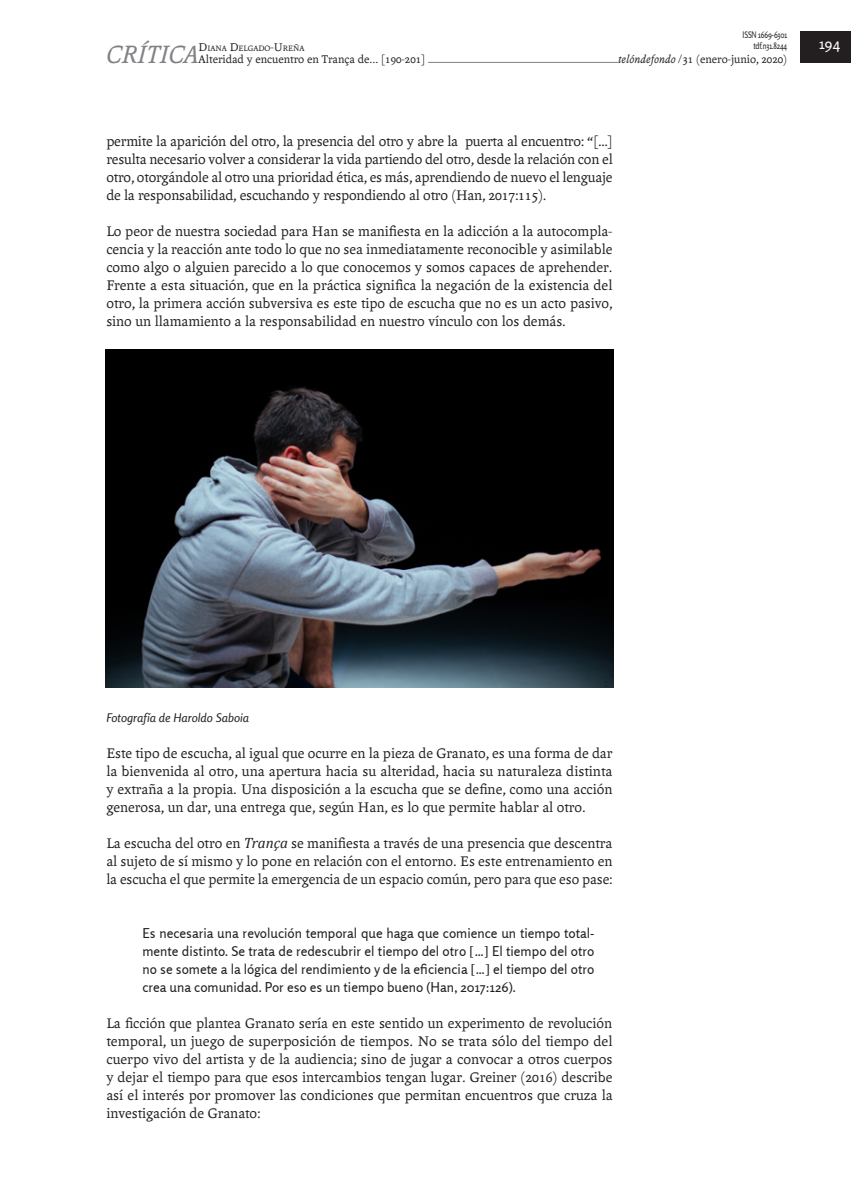
<style>
.page{position:relative;width:851px;height:1191px;background:#fff}
.page>*{position:absolute;margin:0;border:0;box-sizing:border-box;transform-origin:0 0}
.t1{font:italic 27px "Andralis ND Os F";color:#808285}
.art-texto-principal{font:15px/18px "Andralis ND Os F";color:#231f20;text-align:justify}
.t2{font:15px "Rosario";color:#fff}
.art-cita{font:13.5px/18px "Rosario";color:#231f20;text-align:justify}
.t3{font:12px "Andralis ND Os F";color:#231f20}
.epigrafe-inferior{font:italic 12px "Rosario";color:#231f20}
.t4{font:9px/10.8px "Rosario";letter-spacing:-.02em;color:#231f20;text-align:right;scale:.8 1}
.t5{font:8.4px "Andralis ND Os F";color:#231f20}
.s1{font-size:12px}
.s2{font-style:italic}
.s3{font-family:"Cambria";font-style:italic}
</style>
<div class="page">
<hr style="left:106px;top:62px;width:598px;height:1px;background:#808285">
<div style="left:618px;top:52px;width:169px;height:15px;background:#fff"></div>
<div style="left:800px;top:32px;width:50px;height:31px;background:#231f20"></div>
<div style="left:106px;top:43px;width:106px;height:24px;background:#fff"></div>
<div style="left:198px;top:52px;width:230px;height:15px;background:#fff"></div>
<img style="left:105px;top:349px;width:508px;height:339px">
<h1 class="t1" style="left:106px;top:40px;width:94px">CRÍTICA</h1>
<p class="t5" style="left:198px;top:44px;width:107px"><span class="s1">D</span>IANA <span class="s1">D</span>ELGADO<span class="s1">-U</span>REÑA</p>
<p class="t3" style="left:198px;top:52px;width:228px">Alteridad y encuentro en Trança de... [190-201]</p>
<p class="t4" style="left:742px;top:30px;width:57px">ISSN 1669-6301 tdf.n31.8244</p>
<p class="t3" style="left:618px;top:52px;width:170px"><span class="s2">telóndefondo</span> /31 (enero-junio, 2020)</p>
<p class="art-texto-principal" style="left:106px;top:132px;width:508px">permite la aparición del otro, la presencia del otro y abre la puerta al encuentro: “[…] resulta necesario volver a considerar la vida partiendo del otro, desde la relación con el otro, otorgándole al otro una prioridad ética, es más, aprendiendo de nuevo el lenguaje de la responsabilidad, escuchando y respondiendo al otro (Han, 2017:115).</p>
<p class="art-texto-principal" style="left:106px;top:222px;width:507px">Lo peor de nuestra sociedad para Han se manifiesta en la adicción a la autocompla&shy;cencia y la reacción ante todo lo que no sea inmediatamente reconocible y asimilable como algo o alguien parecido a lo que conocemos y somos capaces de aprehender.<br>Frente a esta situación, que en la práctica significa la negación de la existencia del otro, la primera acción subversiva es este tipo de escucha que no es un acto pasivo, sino un llamamiento a la responsabilidad en nuestro vínculo con los demás.</p>
<p class="t2" style="left:819px;top:35px;width:22px">194</p>
<p class="epigrafe-inferior" style="left:106px;top:710px;width:144px">Fotografía de Haroldo Saboia</p>
<p class="art-texto-principal" style="left:106px;top:744px;width:507px">Este tipo de escucha, al igual que ocurre en la pieza de Granato, es una forma de dar la bienvenida al otro, una apertura hacia su alteridad, hacia su naturaleza distinta y extraña a la propia. Una disposición a la escucha que se define, como una acción generosa, un dar, una entrega que, según Han, es lo que permite hablar al otro.</p>
<p class="art-texto-principal" style="left:106px;top:834px;width:507px">La escucha del otro en <span class="s3">Trança</span> se manifiesta a través de una presencia que descentra al sujeto de sí mismo y lo pone en relación con el entorno. Es este entrenamiento en la escucha el que permite la emergencia de un espacio común, pero para que eso pase:</p>
<p class="art-cita" style="left:142px;top:924px;width:453px">Es necesaria una revolución temporal que haga que comience un tiempo total&shy;mente distinto. Se trata de redescubrir el tiempo del otro […] El tiempo del otro no se somete a la lógica del rendimiento y de la eficiencia […] el tiempo del otro crea una comunidad. Por eso es un tiempo bueno (Han, 2017:126).</p>
<p class="art-texto-principal" style="left:106px;top:1014px;width:507px">La ficción que plantea Granato sería en este sentido un experimento de revolución temporal, un juego de superposición de tiempos. No se trata sólo del tiempo del cuerpo vivo del artista y de la audiencia; sino de jugar a convocar a otros cuerpos y dejar el tiempo para que esos intercambios tengan lugar. Greiner (2016) describe así el interés por promover las condiciones que permitan encuentros que cruza la investigación de Granato:</p>
</div>
